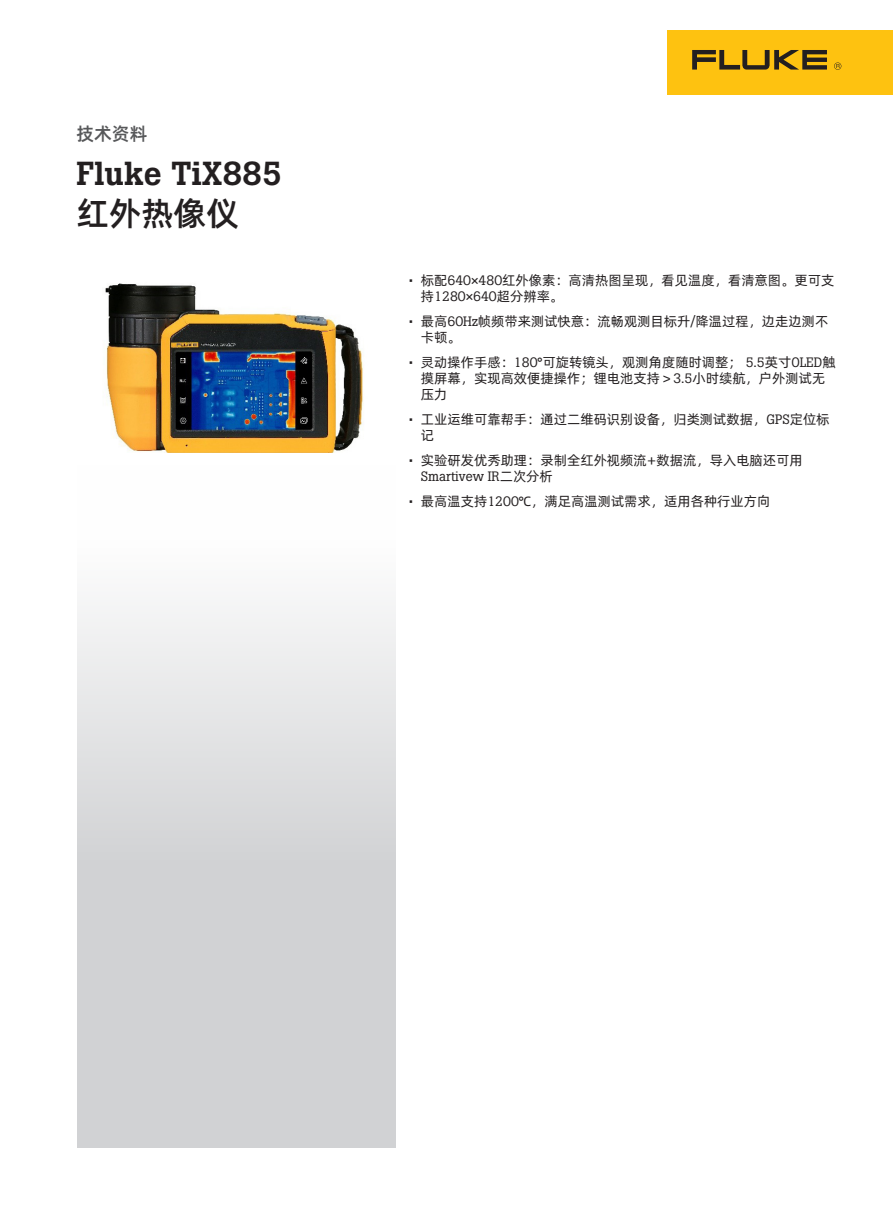
<style>
.page{position:relative;width:893px;height:1212px;background:#fff}
.page>*{position:absolute;margin:0;border:0;box-sizing:border-box;transform-origin:0 0}
.t1{font:500 33px "Boton Pro";color:#231f20}
.t2{font:33px "Alibaba Pu Hui Ti M";color:#231f20}
.t3{font:18px "Alibaba Pu Hui Ti M";color:#57585a}
.t4{font:13.5px/16.2px "Alibaba Pu Hui Ti R";color:#231f20}
.s1{font-family:"Boton Pro"}
</style>
<div class="page">
<div style="left:77px;top:466px;width:318px;height:682px;background:linear-gradient(to bottom,#fcfcfc,#c5c6c9)"></div>
<div style="left:668px;top:30px;width:225px;height:64px;background:#fec210"></div>
<svg style="left:692px;top:50px;width:135px;height:20px"></svg>
<svg style="left:834px;top:62px;width:7px;height:8px"></svg>
<img style="left:105px;top:283px;width:258px;height:170px">
<p class="t3" style="left:77px;top:120px;width:72px">技术资料</p>
<p class="t1" style="left:77px;top:152px;width:207px">Fluke TiX885</p>
<p class="t2" style="left:77px;top:187px;width:164px">红外热像仪</p>
<p class="t4" style="left:421px;top:271px;width:415px;text-indent:-13px"><span class="s1">•</span> 标配<span class="s1">640</span>×<span class="s1">480</span>红外像素：高清热图呈现，看见温度，看清意图。更可支持<span class="s1">1280</span>×<span class="s1">640</span>超分辨率。</p>
<p class="t4" style="left:421px;top:312px;width:409px;text-indent:-13px"><span class="s1">•</span> 最高<span class="s1">60Hz</span>帧频带来测试快意：流畅观测目标升<span class="s1">/</span>降温过程，边走边测不卡顿。</p>
<p class="t4" style="left:421px;top:353px;width:416px;text-indent:-13px"><span class="s1">•</span> 灵动操作手感：<span class="s1">180</span>°可旋转镜头，观测角度随时调整； <span class="s1">5.5</span>英寸<span class="s1">OLED</span>触摸屏幕，实现高效便捷操作；锂电池支持＞<span class="s1">3.5</span>小时续航，户外测试无压力</p>
<p class="t4" style="left:421px;top:410px;width:410px;text-indent:-13px"><span class="s1">•</span> 工业运维可靠帮手：通过二维码识别设备，归类测试数据，<span class="s1">GPS</span>定位标记</p>
<p class="t4" style="left:421px;top:451px;width:383px;text-indent:-13px"><span class="s1">•</span> 实验研发优秀助理：录制全红外视频流<span class="s1">+</span>数据流，导入电脑还可用<br><span class="s1">Smartivew IR</span>二次分析</p>
<p class="t4" style="left:408px;top:492px;width:364px"><span class="s1">•</span> 最高温支持<span class="s1">1200</span>℃，满足高温测试需求，适用各种行业方向</p>
</div>
